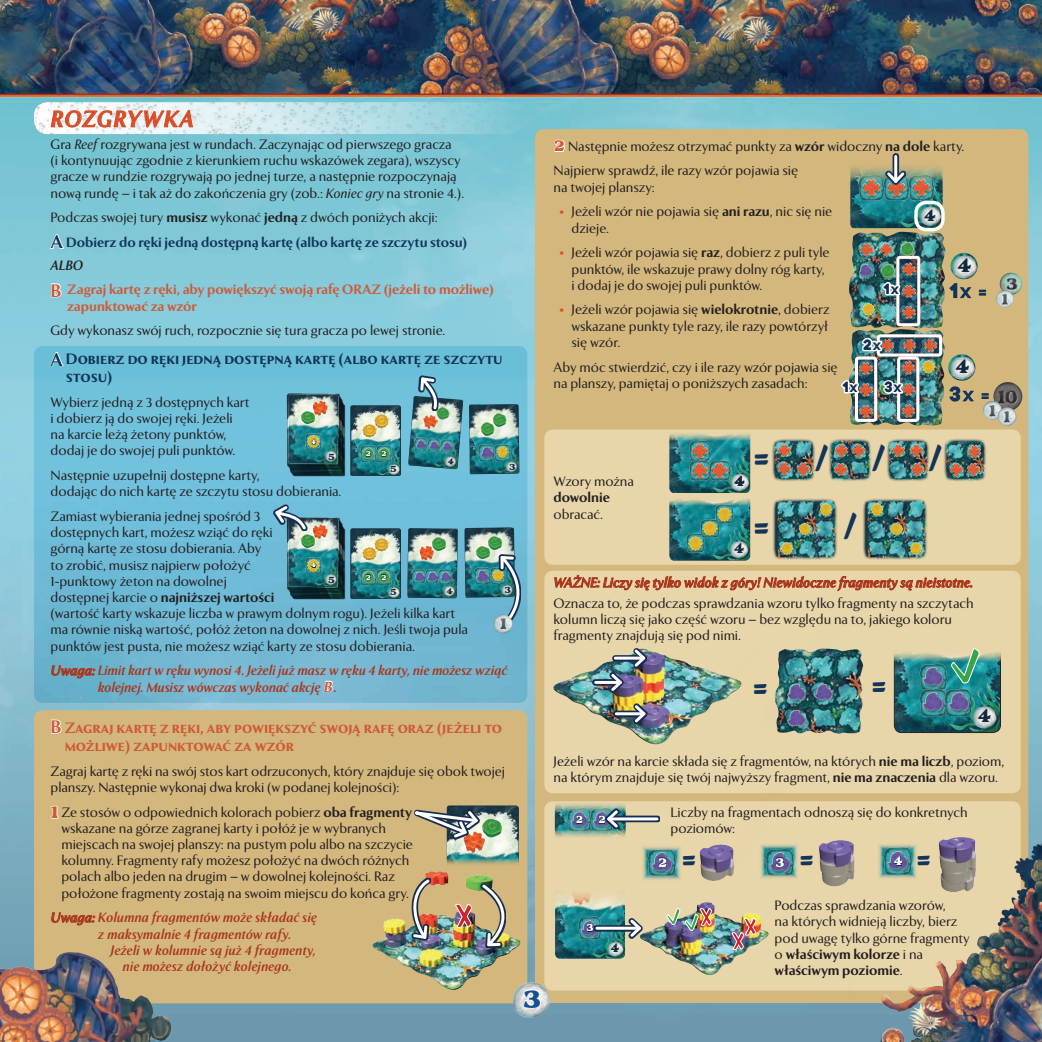
<style>
.page{position:relative;width:1042px;height:1042px;background:#fff}
.page>*{position:absolute;margin:0;border:0;box-sizing:border-box;transform-origin:0 0}
.t1{font:33.75px "Black Fat";color:#123559}
.t2{font:31.95px "Black Fat";color:#123559}
.t3{font:30.75px "Black Fat";color:#123559}
.t4{font:27px "Nobility Casual";color:#16518f}
.t5{font:italic 700 22.5px "Exemplar Pro";letter-spacing:.05em;color:#d94d28}
.t6{font:21px "Nobility Casual";color:#132a3c}
.t7{font:20.1px "Nobility Casual";color:#132a3c}
.t8{font:17.7px "Nobility Casual";color:#132a3c}
.t9{font:15.45px "Nobility Casual";color:#132a3c}
.t10{font:15.3px "Nobility Casual";color:#132a3c}
.t11{font:800 15px/18px "Exemplar Pro";letter-spacing:.055em;color:#cf5a37}
.t12{font:800 15px/18px "Exemplar Pro";letter-spacing:.055em;color:#123559}
.t13{font:14.1px "Heavitas";color:#162b51}
.t14{font:14.1px "Heavitas";color:#123559}
.t15{font:13.5px/16.2px "Exemplar Pro";color:#231f20}
.t16{font:italic 700 13.5px/16.2px "Exemplar Pro";letter-spacing:-.01em;color:#a9361b}
.t17{font:800 13.5px/24.8px "Exemplar Pro";color:#123559}
.t18{font:800 13.5px/24.8px "Exemplar Pro";color:#cf5a37}
.t19{font:800 13.5px "Exemplar Pro";color:#231f20}
.t20{font:13.5px "Nobility Casual";color:#fff}
.t21{font:13.2px "Nobility Casual";color:#132a3c}
.t22{font:11.1px "Nobility Casual";color:#fff}
.t23{font:10.8px "Nobility Casual";color:#fff}
.t24{font:9.3px "Nobility Casual";color:#132a3c}
.t25{font:7.65px "Nobility Casual";color:#fff}
.s1{font-style:italic}
.s2{font-weight:400;color:#231f20}
.s3{color:#231f20}
.s4{font-size:18px}
.s5{font-weight:700;font-style:italic;color:#231f20}
.s6{font-weight:800}
.s7{font-weight:800;font-size:14.55px;color:#cf5a37}
.s8{font-family:"Nobility Casual";font-size:18px;color:#cf5a37}
.s9{font-family:"Nobility Casual";font-size:16.5px;color:#cf5a37}
.s10{color:#df4f2f}
.s11{font-size:10.2px}
</style>
<div class="page">
<img style="left:0;top:0;width:1042px;height:1042px">
<img style="left:408px;top:375px;width:55px;height:94px">
<img style="left:469px;top:404px;width:50px;height:70px">
<img style="left:288px;top:394px;width:50px;height:70px">
<img style="left:408px;top:528px;width:49px;height:70px">
<img style="left:465px;top:528px;width:58px;height:101px">
<img style="left:272px;top:503px;width:66px;height:84px">
<svg style="left:812px;top:444px;width:19px;height:28px"></svg>
<svg style="left:869px;top:444px;width:18px;height:28px"></svg>
<svg style="left:926px;top:444px;width:18px;height:28px"></svg>
<svg style="left:841px;top:512px;width:18px;height:28px"></svg>
<h3 class="t5" style="left:51px;top:106px;width:144px">ROZGRYWKA</h3>
<p class="t15" style="left:51px;top:136px;width:415px">Gra <span class="s1">Reef</span> rozgrywana jest w rundach. Zaczynając od pierwszego gracza<br>(i kontynuując zgodnie z kierunkiem ruchu wskazówek zegara), wszyscy gracze w rundzie rozgrywają po jednej turze, a następnie rozpoczynają nową rundę – i tak aż do zakończenia gry (zob.: <span class="s1">Koniec gry</span> na stronie 4.).</p>
<p class="t17" style="left:51px;top:205px;width:418px"><span class="s2">Podczas swojej tury</span> <span class="s3">musisz</span> <span class="s2">wykonać</span> <span class="s3">jedną</span> <span class="s2">z dwóch poniżych akcji:<br></span><span class="s4">A</span> Dobierz do ręki jedną dostępną kartę (albo kartę ze szczytu stosu)</p>
<p class="t18" style="left:51px;top:253px;width:445px"><span class="s5">ALBO<br></span><span class="s4">B</span> Zagraj kartę z ręki, aby powiększyć swoją rafę ORAZ (jeżeli to możliwe)</p>
<p class="t18" style="left:67px;top:294px;width:131px">zapunktować za wzór</p>
<p class="t15" style="left:51px;top:322px;width:396px">Gdy wykonasz swój ruch, rozpocznie się tura gracza po lewej stronie.</p>
<p class="t12" style="left:66px;top:350px;width:438px;text-indent:-15px"><span class="s4">A</span> Dobierz do ręki jedną dostępną kartę (albo kartę ze szczytu stosu)</p>
<p class="t15" style="left:51px;top:394px;width:200px">Wybierz jedną z 3 dostępnych kart i dobierz ją do swojej ręki. Jeżeli na karcie leżą żetony punktów, dodaj je do swojej puli punktów.</p>
<p class="t15" style="left:51px;top:467px;width:292px">Następnie uzupełnij dostępne karty,<br>dodając do nich kartę ze szczytu stosu dobierania.</p>
<p class="t15" style="left:51px;top:508px;width:419px">Zamiast wybierania jednej spośród 3<br>dostępnych kart, możesz wziąć do ręki<br>górną kartę ze stosu dobierania. Aby<br>to zrobić, musisz najpierw położyć<br>1-punktowy żeton na dowolnej<br>dostępnej karcie o <span class="s6">najniższej wartości<br></span>(wartość karty wskazuje liczba w prawym dolnym rogu). Jeżeli kilka kart ma równie niską wartość, połóż żeton na dowolnej z nich. Jeśli twoja pula punktów jest pusta, nie możesz wziąć karty ze stosu dobierania.</p>
<p class="t16" style="left:98px;top:662px;width:411px;text-indent:-47px">Uwaga: Limit kart w ręku wynosi 4. Jeżeli już masz w ręku 4 karty, nie możesz wziąć kolejnej. Musisz wówczas wykonać akcję <span class="s7">B</span>.</p>
<p class="t25" style="left:366px;top:450px;width:6px">2</p>
<p class="t25" style="left:381px;top:450px;width:6px">2</p>
<p class="t24" style="left:390px;top:464px;width:8px">5</p>
<p class="t25" style="left:366px;top:574px;width:6px">2</p>
<p class="t25" style="left:381px;top:574px;width:6px">2</p>
<p class="t24" style="left:390px;top:588px;width:8px">5</p>
<p class="t11" style="left:65px;top:719px;width:439px;text-indent:-14px"><span class="s4">B</span> Zagraj kartę z ręki, aby powiększyć swoją rafę oraz (jeżeli to możliwe) zapunktować za wzór</p>
<p class="t15" style="left:51px;top:763px;width:456px">Zagraj kartę z ręki na swój stos kart odrzuconych, który znajduje się obok twojej planszy. Następnie wykonaj dwa kroki (w podanej kolejności):</p>
<p class="t15" style="left:61px;top:804px;width:353px;text-indent:-11px"><span class="s8">1</span> Ze stosów o odpowiednich kolorach pobierz <span class="s6">oba fragmenty </span>wskazane na górze zagranej karty i połóż je w wybranych miejscach na swojej planszy: na pustym polu albo na szczycie kolumny. Fragmenty rafy możesz położyć na dwóch różnych polach albo jeden na drugim – w dowolnej kolejności. Raz położone fragmenty zostają na swoim miejscu do końca gry.</p>
<p class="t16" style="left:98px;top:909px;width:221px;text-indent:-47px">Uwaga: Kolumna fragmentów może składać się z maksymalnie 4 fragmentów rafy.</p>
<p class="t16" style="left:123px;top:942px;width:195px;text-indent:-12px">Jeżeli w kolumnie są już 4 fragmenty, nie możesz dołożyć kolejnego.</p>
<p class="t15" style="left:553px;top:134px;width:412px;line-height:24.8px"><span class="s9">2</span> Następnie możesz otrzymać punkty za <span class="s6">wzór</span> widoczny <span class="s6">na dole</span> karty.<br>Najpierw sprawdź, ile razy wzór pojawia się</p>
<p class="t15" style="left:553px;top:179px;width:103px">na twojej planszy:</p>
<p class="t15" style="left:571px;top:204px;width:262px;text-indent:-12px"><span class="s10">•</span> Jeżeli wzór nie pojawia się <span class="s6">ani razu</span>, nic się nie dzieje.</p>
<p class="t15" style="left:571px;top:245px;width:260px;text-indent:-12px"><span class="s10">•</span> Jeżeli wzór pojawia się <span class="s6">raz</span>, dobierz z puli tyle punktów, ile wskazuje prawy dolny róg karty, i dodaj je do swojej puli punktów.</p>
<p class="t15" style="left:571px;top:302px;width:259px;text-align:justify;text-indent:-12px"><span class="s10">•</span> Jeżeli wzór pojawia się <span class="s6">wielokrotnie</span>, dobierz wskazane punkty tyle razy, ile razy powtórzył się wzór.</p>
<p class="t15" style="left:553px;top:359px;width:286px">Aby móc stwierdzić, czy i ile razy wzór pojawia się na planszy, pamiętaj o poniższych zasadach:</p>
<h3 class="t8" style="left:924px;top:207px;width:14px">4</h3>
<h3 class="t6" style="left:957px;top:256px;width:16px">4</h3>
<p class="t13" style="left:884px;top:280px;width:16px">1<span class="s11">X</span></p>
<p class="t14" style="left:863px;top:336px;width:19px">2<span class="s11">X</span></p>
<h3 class="t6" style="left:955px;top:358px;width:16px">4</h3>
<p class="t13" style="left:842px;top:378px;width:16px">1<span class="s11">X</span></p>
<p class="t13" style="left:884px;top:378px;width:19px">3<span class="s11">X</span></p>
<p class="t15" style="left:553px;top:473px;width:82px">Wzory można</p>
<p class="t19" style="left:553px;top:490px;width:58px">dowolnie</p>
<p class="t15" style="left:553px;top:506px;width:51px">obracać.</p>
<p class="t9" style="left:734px;top:474px;width:37px">4 <sup>=</sup></p>
<p class="t10" style="left:734px;top:541px;width:12px">4</p>
<h1 class="t1" style="left:753px;top:508px;width:18px">=</h1>
<p class="t16" style="left:553px;top:574px;width:421px">WAŻNE: Liczy się tylko widok z góry! Niewidoczne fragmenty są nieistotne.</p>
<p class="t15" style="left:553px;top:595px;width:422px">Oznacza to, że podczas sprawdzania wzoru tylko fragmenty na szczytach kolumn liczą się jako część wzoru – bez względu na to, jakiego koloru fragmenty znajdują się pod nimi.</p>
<h2 class="t2" style="left:752px;top:670px;width:18px">=</h2>
<h2 class="t2" style="left:871px;top:668px;width:18px">=</h2>
<h3 class="t7" style="left:977px;top:707px;width:15px">4</h3>
<p class="t15" style="left:553px;top:753px;width:452px">Jeżeli wzór na karcie składa się z fragmentów, na których <span class="s6">nie ma liczb</span>, poziom, na którym znajduje się twój najwyższy fragment, <span class="s6">nie ma znaczenia</span> dla wzoru.</p>
<p class="t15" style="left:670px;top:804px;width:299px">Liczby na fragmentach odnoszą się do konkretnych poziomów:</p>
<p class="t22" style="left:576px;top:815px;width:9px">2</p>
<p class="t22" style="left:598px;top:815px;width:9px">2</p>
<p class="t20" style="left:658px;top:856px;width:10px">2</p>
<h3 class="t3" style="left:799px;top:842px;width:17px">=</h3>
<h3 class="t3" style="left:681px;top:842px;width:17px">=</h3>
<p class="t20" style="left:775px;top:856px;width:11px">3</p>
<h3 class="t3" style="left:916px;top:842px;width:17px">=</h3>
<p class="t20" style="left:893px;top:855px;width:11px">4</p>
<h3 class="t4" style="left:522px;top:987px;width:20px">3</h3>
<p class="t23" style="left:586px;top:923px;width:9px">3</p>
<p class="t21" style="left:610px;top:942px;width:11px">4</p>
<p class="t15" style="left:774px;top:897px;width:196px">Podczas sprawdzania wzorów,<br>na których widnieją liczby, bierz pod uwagę tylko górne fragmenty o <span class="s6">właściwym kolorze</span> i na <span class="s6">właściwym poziomie</span>.</p>
</div>
